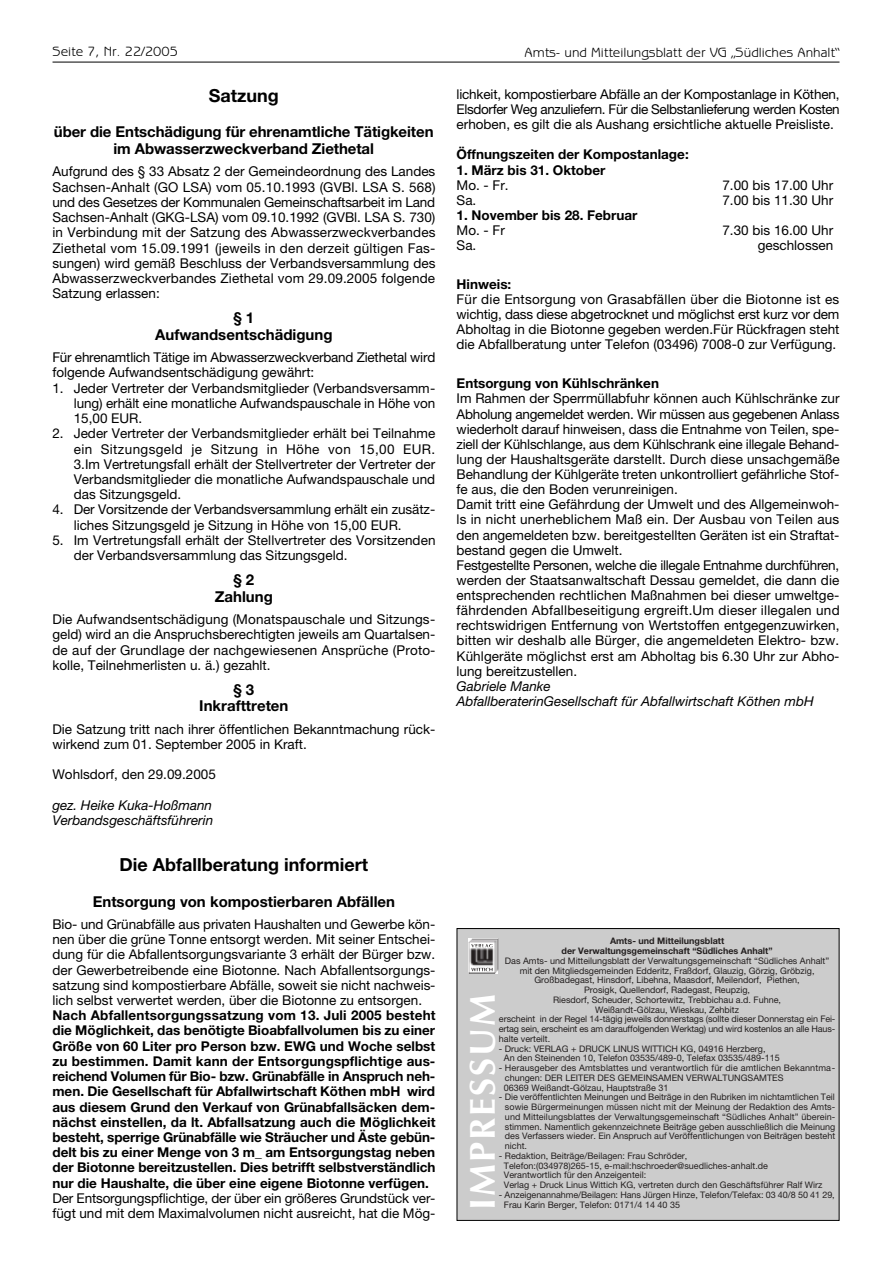
<style>
.page{position:relative;width:893px;height:1262px;background:#fff}
.page>*{position:absolute;margin:0;border:0;box-sizing:border-box;transform-origin:0 0}
.t1{font:700 36px "Optima";letter-spacing:.055em;color:#fff}
.t2{font:700 18px "Helvetica Neue LT";color:#000}
.t3{font:700 15px/17px "Helvetica Neue LT";color:#000;text-align:center}
.t4{font:13.5px/15.1px "Helvetica Neue LT";color:#000;text-align:justify}
.t5{font:700 13.5px/15.1px "Helvetica Neue LT";color:#000;text-align:justify}
.t6{font:italic 13.5px/15.1px "Helvetica Neue LT";color:#000}
.t7{font:13.5px "Benguiat Gothic";color:#000}
.t8{font:9px/9.8px "Helvetica Neue LT";color:#231f1f}
.t9{font:700 9px/9.8px "Helvetica Neue LT";color:#231f1f;text-align:center}
</style>
<div class="page">
<hr style="left:52px;top:62px;width:787px;height:1px;background:#000">
<div style="left:457px;top:929px;width:381px;height:291px;background:#ccc"></div>
<img style="left:468px;top:938px;width:30px;height:35px">
<img style="left:471px;top:967px;width:21px;height:4px">
<img style="left:471px;top:944px;width:21px;height:3px">
<p class="t7" style="left:52px;top:47px;width:127px">Seite 7, Nr. 22/2005</p>
<p class="t7" style="left:524px;top:47px;width:316px">Amts- und Mitteilungsblatt der VG „Südliches Anhalt“</p>
<h2 class="t2" style="left:209px;top:89px;width:72px">Satzung</h2>
<p class="t3" style="left:54px;top:125px;width:381px">über die Entschädigung für ehrenamtliche Tätigkeiten im Abwasserzweckverband Ziethetal</p>
<p class="t4" style="left:52px;top:165px;width:384px">Aufgrund des § 33 Absatz 2 der Gemeindeordnung des Landes Sachsen-Anhalt (GO LSA) vom 05.10.1993 (GVBl. LSA S. 568) und des Gesetzes der Kommunalen Gemeinschaftsarbeit im Land Sachsen-Anhalt (GKG-LSA) vom 09.10.1992 (GVBl. LSA S. 730) in Verbindung mit der Satzung des Abwasserzweckverbandes Ziethetal vom 15.09.1991 (jeweils in den derzeit gültigen Fas&shy;sungen) wird gemäß Beschluss der Verbandsversammlung des Abwasserzweckverbandes Ziethetal vom 29.09.2005 folgende Satzung erlassen:</p>
<p class="t3" style="left:155px;top:311px;width:179px">§ 1<br>Aufwandsentschädigung</p>
<p class="t4" style="left:52px;top:351px;width:384px">Für ehrenamtlich Tätige im Abwasserzweckverband Ziethetal wird folgende Aufwandsentschädigung gewährt:</p>
<p class="t4" style="left:74px;top:382px;width:363px;text-indent:-21px">1. Jeder Vertreter der Verbandsmitglieder (Verbandsversamm&shy;lung) erhält eine monatliche Aufwandspauschale in Höhe von 15,00 EUR.</p>
<p class="t4" style="left:74px;top:427px;width:363px;text-indent:-21px">2. Jeder Vertreter der Verbandsmitglieder erhält bei Teilnahme ein Sitzungsgeld je Sitzung in Höhe von 15,00 EUR.<br>3.Im Vertretungsfall erhält der Stellvertreter der Vertreter der Verbandsmitglieder die monatliche Aufwandspauschale und das Sitzungsgeld.</p>
<p class="t4" style="left:74px;top:503px;width:363px;text-indent:-21px">4. Der Vorsitzende der Verbandsversammlung erhält ein zusätz&shy;liches Sitzungsgeld je Sitzung in Höhe von 15,00 EUR.</p>
<p class="t4" style="left:74px;top:534px;width:363px;text-indent:-21px">5. Im Vertretungsfall erhält der Stellvertreter des Vorsitzenden der Verbandsversammlung das Sitzungsgeld.</p>
<p class="t3" style="left:215px;top:572px;width:60px">§ 2<br>Zahlung</p>
<p class="t4" style="left:52px;top:613px;width:384px">Die Aufwandsentschädigung (Monatspauschale und Sitzungs&shy;geld) wird an die Anspruchsberechtigten jeweils am Quartalsen&shy;de auf der Grundlage der nachgewiesenen Ansprüche (Proto&shy;kolle, Teilnehmerlisten u. ä.) gezahlt.</p>
<p class="t3" style="left:199px;top:682px;width:91px">§ 3<br>Inkrafttreten</p>
<p class="t4" style="left:52px;top:722px;width:384px">Die Satzung tritt nach ihrer öffentlichen Bekanntmachung rück&shy;wirkend zum 01. September 2005 in Kraft.</p>
<p class="t4" style="left:52px;top:768px;width:165px">Wohlsdorf, den 29.09.2005</p>
<p class="t6" style="left:52px;top:799px;width:162px">gez. Heike Kuka-Hoßmann<br>Verbandsgeschäftsführerin</p>
<h2 class="t2" style="left:119px;top:858px;width:250px">Die Abfallberatung informiert</h2>
<p class="t3" style="left:93px;top:894px;width:304px">Entsorgung von kompostierbaren Abfällen</p>
<p class="t4" style="left:52px;top:917px;width:384px">Bio- und Grünabfälle aus privaten Haushalten und Gewerbe kön&shy;nen über die grüne Tonne entsorgt werden. Mit seiner Entschei&shy;dung für die Abfallentsorgungsvariante 3 erhält der Bürger bzw. der Gewerbetreibende eine Biotonne. Nach Abfallentsorgungs&shy;satzung sind kompostierbare Abfälle, soweit sie nicht nachweis&shy;lich selbst verwertet werden, über die Biotonne zu entsorgen.</p>
<p class="t5" style="left:52px;top:1009px;width:384px">Nach Abfallentsorgungssatzung vom 13. Juli 2005 besteht die Möglichkeit, das benötigte Bioabfallvolumen bis zu einer Größe von 60 Liter pro Person bzw. EWG und Woche selbst zu bestimmen. Damit kann der Entsorgungspflichtige aus&shy;reichend Volumen für Bio- bzw. Grünabfälle in Anspruch neh&shy;men. Die Gesellschaft für Abfallwirtschaft Köthen mbH wird aus diesem Grund den Verkauf von Grünabfallsäcken dem&shy;nächst einstellen, da lt. Abfallsatzung auch die Möglichkeit besteht, sperrige Grünabfälle wie Sträucher und Äste gebün&shy;delt bis zu einer Menge von 3 m_ am Entsorgungstag neben der Biotonne bereitzustellen. Dies betrifft selbstverständlich nur die Haushalte, die über eine eigene Biotonne verfügen.</p>
<p class="t4" style="left:52px;top:1191px;width:384px">Der Entsorgungspflichtige, der über ein größeres Grundstück ver&shy;fügt und mit dem Maximalvolumen nicht ausreicht, hat die Mög-</p>
<p class="t4" style="left:456px;top:88px;width:384px">lichkeit, kompostierbare Abfälle an der Kompostanlage in Köthen, Elsdorfer Weg anzuliefern. Für die Selbstanlieferung werden Kosten erhoben, es gilt die als Aushang ersichtliche aktuelle Preisliste.</p>
<p class="t5" style="left:456px;top:148px;width:234px">Öffnungszeiten der Kompostanlage:</p>
<p class="t5" style="left:456px;top:163px;width:150px">1. März bis 31. Oktober</p>
<p class="t4" style="left:456px;top:179px;width:54px">Mo. - Fr.</p>
<p class="t4" style="left:722px;top:179px;width:112px">7.00 bis 17.00 Uhr</p>
<p class="t4" style="left:456px;top:194px;width:21px">Sa.</p>
<p class="t4" style="left:722px;top:194px;width:112px">7.00 bis 11.30 Uhr</p>
<p class="t5" style="left:456px;top:209px;width:182px">1. November bis 28. Februar</p>
<p class="t4" style="left:456px;top:224px;width:50px">Mo. - Fr</p>
<p class="t4" style="left:722px;top:224px;width:112px">7.30 bis 16.00 Uhr</p>
<p class="t4" style="left:456px;top:239px;width:21px">Sa.</p>
<p class="t4" style="left:757px;top:239px;width:77px">geschlossen</p>
<p class="t5" style="left:456px;top:278px;width:56px">Hinweis:</p>
<p class="t4" style="left:456px;top:293px;width:384px">Für die Entsorgung von Grasabfällen über die Biotonne ist es wichtig, dass diese abgetrocknet und möglichst erst kurz vor dem Abholtag in die Biotonne gegeben werden.Für Rückfragen steht die Abfallberatung unter Telefon (03496) 7008-0 zur Verfügung.</p>
<p class="t5" style="left:456px;top:377px;width:204px">Entsorgung von Kühlschränken</p>
<p class="t4" style="left:456px;top:392px;width:384px;text-align:left">Im Rahmen der Sperrmüllabfuhr können auch Kühlschränke zur Abholung angemeldet werden. Wir müssen aus gegebenen Anlass wiederholt darauf hinweisen, dass die Entnahme von Teilen, spe&shy;ziell der Kühlschlange, aus dem Kühlschrank eine illegale Behand&shy;lung der Haushaltsgeräte darstellt. Durch diese unsachgemäße Behandlung der Kühlgeräte treten unkontrolliert gefährliche Stof&shy;fe aus, die den Boden verunreinigen.<br>Damit tritt eine Gefährdung der Umwelt und des Allgemeinwoh&shy;ls in nicht unerheblichem Maß ein. Der Ausbau von Teilen aus den angemeldeten bzw. bereitgestellten Geräten ist ein Straftat&shy;bestand gegen die Umwelt.<br>Festgestellte Personen, welche die illegale Entnahme durchführen, werden der Staatsanwaltschaft Dessau gemeldet, die dann die entsprechenden rechtlichen Maßnahmen bei dieser umweltge&shy;fährdenden Abfallbeseitigung ergreift.Um dieser illegalen und rechtswidrigen Entfernung von Wertstoffen entgegenzuwirken, bitten wir deshalb alle Bürger, die angemeldeten Elektro- bzw.<br>Kühlgeräte möglichst erst am Abholtag bis 6.30 Uhr zur Abho&shy;lung bereitzustellen.</p>
<p class="t6" style="left:456px;top:680px;width:359px">Gabriele Manke<br>AbfallberaterinGesellschaft für Abfallwirtschaft Köthen mbH</p>
<p class="t9" style="left:561px;top:937px;width:212px">Amts- und Mitteilungsblatt<br>der Verwaltungsgemeinschaft “Südliches Anhalt”</p>
<p class="t8" style="left:505px;top:956px;width:326px">Das Amts- und Mitteilungsblatt der Verwaltungsgemeinschaft “Südliches Anhalt”</p>
<p class="t8" style="left:519px;top:966px;width:296px">mit den Mitgliedsgemeinden Edderitz, Fraßdorf, Glauzig, Görzig, Gröbzig,</p>
<p class="t8" style="left:534px;top:976px;width:267px">Großbadegast, Hinsdorf, Libehna, Maasdorf, Meilendorf, Piethen,</p>
<p class="t8" style="left:584px;top:986px;width:167px">Prosigk, Quellendorf, Radegast, Reupzig,</p>
<p class="t8" style="left:553px;top:995px;width:229px">Riesdorf, Scheuder, Schortewitz, Trebbichau a.d. Fuhne,</p>
<p class="t8" style="left:595px;top:1005px;width:145px">Weißandt-Gölzau, Wieskau, Zehbitz</p>
<p class="t8" style="left:499px;top:1015px;width:338px">erscheint in der Regel 14-tägig jeweils donnerstags (sollte dieser Donnerstag ein Fei-</p>
<p class="t8" style="left:499px;top:1025px;width:338px">ertag sein, erscheint es am darauffolgenden Werktag) und wird kostenlos an alle Haus-</p>
<p class="t8" style="left:499px;top:1034px;width:53px">halte verteilt.</p>
<p class="t8" style="left:504px;top:1044px;width:277px;text-indent:-5px">- Druck: VERLAG + DRUCK LINUS WITTICH KG, 04916 Herzberg,<br>An den Steinenden 10, Telefon 03535/489-0, Telefax 03535/489-115</p>
<p class="t8" style="left:504px;top:1064px;width:333px;text-indent:-5px">- Herausgeber des Amtsblattes und verantwortlich für die amtlichen Bekanntma&shy;chungen: DER LEITER DES GEMEINSAMEN VERWALTUNGSAMTES<br>06369 Weißandt-Gölzau, Hauptstraße 31</p>
<p class="t8" style="left:505px;top:1093px;width:332px;text-align:justify;text-indent:-6px">- Die veröffentlichten Meinungen und Beiträge in den Rubriken im nichtamtlichen Teil sowie Bürgermeinungen müssen nicht mit der Meinung der Redaktion des Amts&shy;und Mitteilungsblattes der Verwaltungsgemeinschaft “Südliches Anhalt” überein&shy;stimmen. Namentlich gekennzeichnete Beiträge geben ausschließlich die Meinung des Verfassers wieder. Ein Anspruch auf Veröffentlichungen von Beiträgen besteht nicht.</p>
<p class="t8" style="left:504px;top:1151px;width:320px;text-indent:-5px">- Redaktion, Beiträge/Beilagen: Frau Schröder,<br>Telefon:(034978)265-15, e-mail:hschroeder@suedliches-anhalt.de Verantwortlich für den Anzeigenteil:<br>Verlag + Druck Linus Wittich KG, vertreten durch den Geschäftsführer Ralf Wirz</p>
<p class="t8" style="left:499px;top:1190px;width:337px">- Anzeigenannahme/Beilagen: Hans Jürgen Hinze, Telefon/Telefax: 03 40/8 50 41 29,</p>
<h1 class="t1" style="left:467px;top:1209px;width:217px;rotate:-90deg">IMPRESSUM</h1>
<p class="t8" style="left:504px;top:1200px;width:178px">Frau Karin Berger, Telefon: 0171/4 14 40 35</p>
</div>
